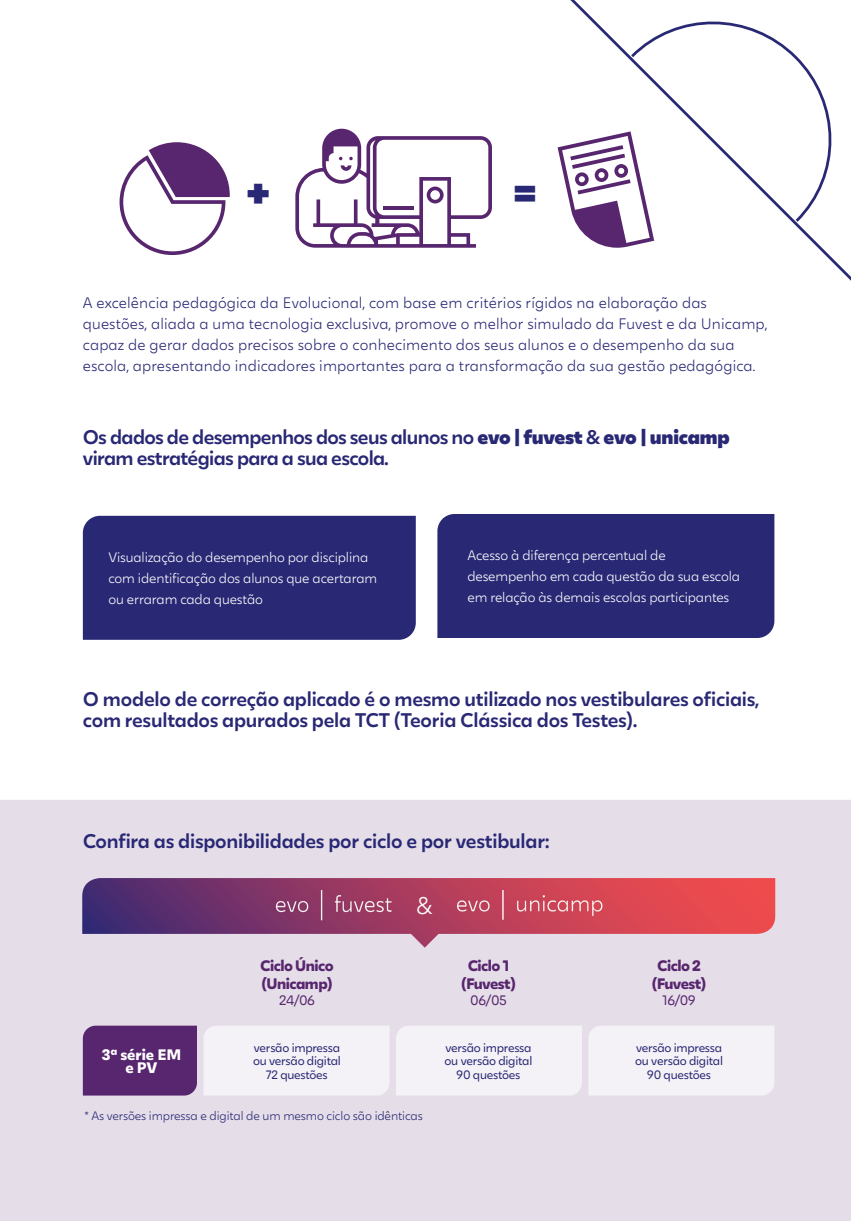
<style>
.page{position:relative;width:851px;height:1221px;background:#fff}
.page>*{position:absolute;margin:0;border:0;box-sizing:border-box;transform-origin:0 0}
.t1{font:900 45px "Evo";color:#292875}
.t2{font:300 23.85px "Evo";color:#fff}
.t3{font:600 19.5px/21px "Evo";letter-spacing:-.01em;color:#292875}
.t4{font:600 19.5px/21px "Evo";letter-spacing:-.03em;color:#292875}
.t5{font:300 15px/21px "Evo";letter-spacing:.01em;color:#292875}
.t6{font:700 15px/18px "Evo";letter-spacing:-.03em;color:#57266e;text-align:center}
.t7{font:700 15px/13.5px "Evo";color:#fff;text-align:center}
.t8{font:300 13.5px/21px "Evo";letter-spacing:-.01em;color:#fff}
.t9{font:13.5px "Evo";letter-spacing:-.03em;color:#57266e}
.t10{font:12px/13.5px "Evo";letter-spacing:-.02em;color:#292875;text-align:center}
.t11{font:300 12px "Evo";letter-spacing:-.01em;color:#292875}
.s1{font-weight:900}
</style>
<div class="page">
<div style="left:0;top:800px;width:850px;height:420px;background:#e5dee8"></div>
<svg style="left:570px;top:0;width:280px;height:280px"></svg>
<div style="left:83px;top:1025px;width:114px;height:70px;background:#57266e"></div>
<div style="left:203px;top:1025px;width:186px;height:70px;background:#f4f2f6"></div>
<div style="left:396px;top:1025px;width:186px;height:70px;background:#f4f2f6"></div>
<div style="left:588px;top:1025px;width:186px;height:70px;background:#f4f2f6"></div>
<svg style="left:82px;top:878px;width:693px;height:69px"></svg>
<img style="left:273px;top:890px;width:118px;height:30px">
<img style="left:457px;top:890px;width:147px;height:30px">
<div style="left:83px;top:516px;width:333px;height:123px;background:#292875"></div>
<div style="left:437px;top:514px;width:337px;height:124px;background:#292875"></div>
<svg style="left:557px;top:131px;width:97px;height:117px"></svg>
<svg style="left:295px;top:129px;width:197px;height:119px"></svg>
<hr style="left:383px;top:206px;width:31px;height:3px;background:#57266e">
<svg style="left:119px;top:142px;width:111px;height:113px"></svg>
<h1 class="t1" style="left:245px;top:162px;width:27px">+</h1>
<h1 class="t1" style="left:512px;top:162px;width:27px">=</h1>
<p class="t5" style="left:83px;top:292px;width:685px">A excelência pedagógica da Evolucional, com base em critérios rígidos na elaboração das questões, aliada a uma tecnologia exclusiva, promove o melhor simulado da Fuvest e da Unicamp, capaz de gerar dados precisos sobre o conhecimento dos seus alunos e o desempenho da sua escola, apresentando indicadores importantes para a transformação da sua gestão pedagógica.</p>
<h3 class="t4" style="left:83px;top:426px;width:648px">Os dados de desempenhos dos seus alunos no <span class="s1">evo | fuvest</span> &amp; <span class="s1">evo | unicamp </span>viram estratégias para a sua escola.</h3>
<p class="t8" style="left:108px;top:546px;width:270px">Visualização do desempenho por disciplina com identificação dos alunos que acertaram ou erraram cada questão</p>
<p class="t8" style="left:467px;top:545px;width:274px">Acesso à diferença percentual de desempenho em cada questão da sua escola em relação às demais escolas participantes</p>
<h3 class="t3" style="left:83px;top:688px;width:678px">O modelo de correção aplicado é o mesmo utilizado nos vestibulares oficiais, com resultados apurados pela TCT (Teoria Clássica dos Testes).</h3>
<h3 class="t3" style="left:83px;top:830px;width:468px">Confira as disponibilidades por ciclo e por vestibular:</h3>
<p class="t6" style="left:260px;top:956px;width:75px;text-align:left">Ciclo Único (Unicamp)</p>
<p class="t9" style="left:279px;top:992px;width:37px">24/06</p>
<h2 class="t2" style="left:416px;top:891px;width:17px">&amp;</h2>
<p class="t6" style="left:461px;top:956px;width:56px">Ciclo 1 (Fuvest)</p>
<p class="t9" style="left:470px;top:992px;width:38px">06/05</p>
<p class="t6" style="left:651px;top:956px;width:56px">Ciclo 2 (Fuvest)</p>
<p class="t9" style="left:662px;top:992px;width:35px">16/09</p>
<p class="t7" style="left:102px;top:1047px;width:81px">3ª série EM e PV</p>
<p class="t10" style="left:253px;top:1040px;width:89px">versão impressa ou versão digital<br>72 questões</p>
<p class="t10" style="left:444px;top:1040px;width:89px">versão impressa ou versão digital<br>90 questões</p>
<p class="t10" style="left:635px;top:1040px;width:89px">versão impressa ou versão digital<br>90 questões</p>
<p class="t11" style="left:85px;top:1108px;width:339px">* As versões impressa e digital de um mesmo ciclo são idênticas</p>
</div>
